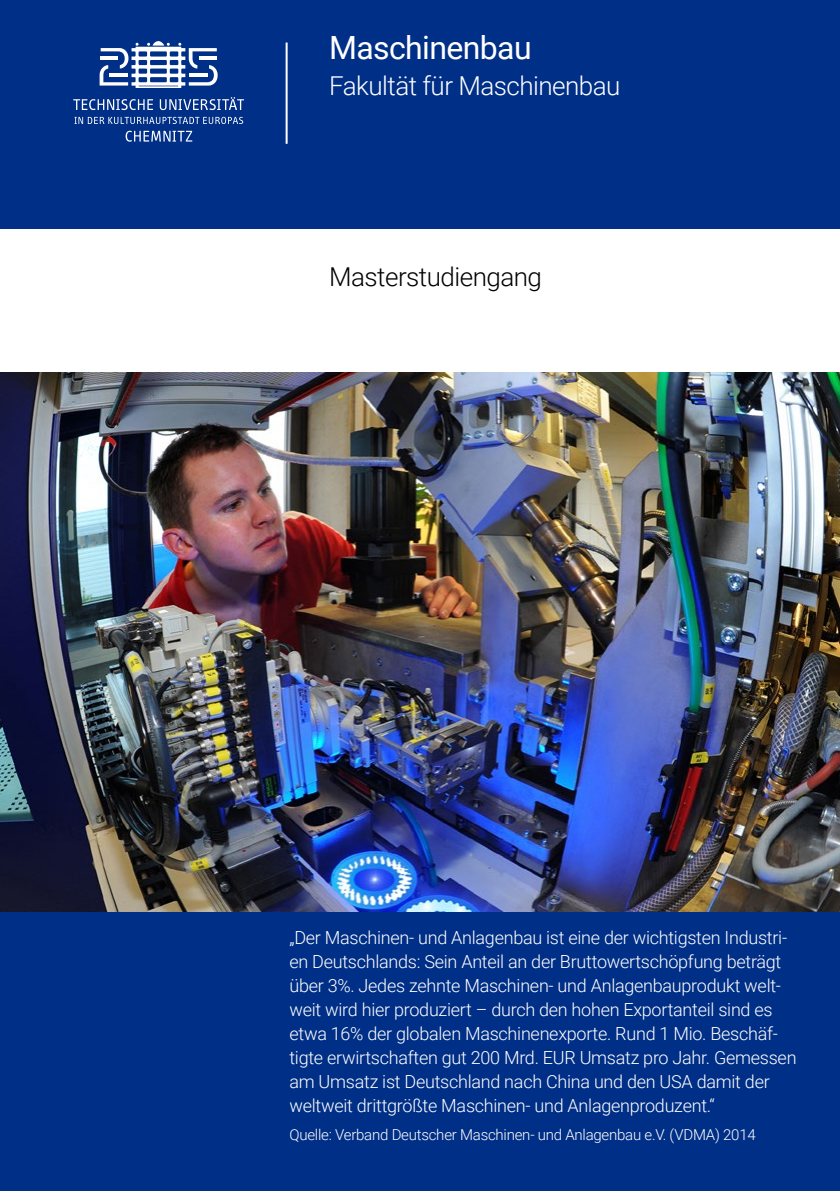
<style>
.page{position:relative;width:840px;height:1191px;background:#fff}
.page>*{position:absolute;margin:0;border:0;box-sizing:border-box;transform-origin:0 0}
.t1{font:32px "Roboto";letter-spacing:-.02em;color:#fff}
.t2{font:300 26px "Roboto";letter-spacing:-.02em;color:#fff}
.t3{font:300 26px "Roboto";letter-spacing:-.02em;color:#000}
.t4{font:300 18px/24px "Roboto";letter-spacing:-.015em;color:#fff}
.t5{font:300 15px "Roboto";letter-spacing:-.015em;color:#fff}
</style>
<div class="page">
<div style="left:0;top:0;width:839px;height:229px;background:#002f87"></div>
<div style="left:0;top:858px;width:839px;height:333px;background:#002f87"></div>
<hr style="left:285px;top:43px;width:2px;height:101px;background:#fff">
<img style="left:0;top:373px;width:839px;height:538px">
<svg style="left:73px;top:97px;width:171px;height:13px"></svg>
<svg style="left:125px;top:131px;width:67px;height:11px"></svg>
<svg style="left:74px;top:117px;width:169px;height:7px"></svg>
<svg style="left:100px;top:41px;width:117px;height:47px"></svg>
<h1 class="t1" style="left:329px;top:26px;width:204px">Maschinenbau</h1>
<h2 class="t2" style="left:329px;top:68px;width:293px">Fakultät für Maschinenbau</h2>
<h2 class="t3" style="left:329px;top:259px;width:214px">Masterstudiengang</h2>
<p class="t4" style="left:289px;top:924px;width:508px">„Der Maschinen- und Anlagenbau ist eine der wichtigsten Industri&shy;en Deutschlands: Sein Anteil an der Bruttowertschöpfung beträgt über 3%. Jedes zehnte Maschinen- und Anlagenbauprodukt welt&shy;weit wird hier produziert – durch den hohen Exportanteil sind es etwa 16% der globalen Maschinenexporte. Rund 1 Mio. Beschäf&shy;tigte erwirtschaften gut 200 Mrd. EUR Umsatz pro Jahr. Gemessen am Umsatz ist Deutschland nach China und den USA damit der weltweit drittgrößte Maschinen- und Anlagenproduzent.“</p>
<p class="t5" style="left:289px;top:1123px;width:467px">Quelle: Verband Deutscher Maschinen- und Anlagenbau e.V. (VDMA) 2014</p>
</div>
